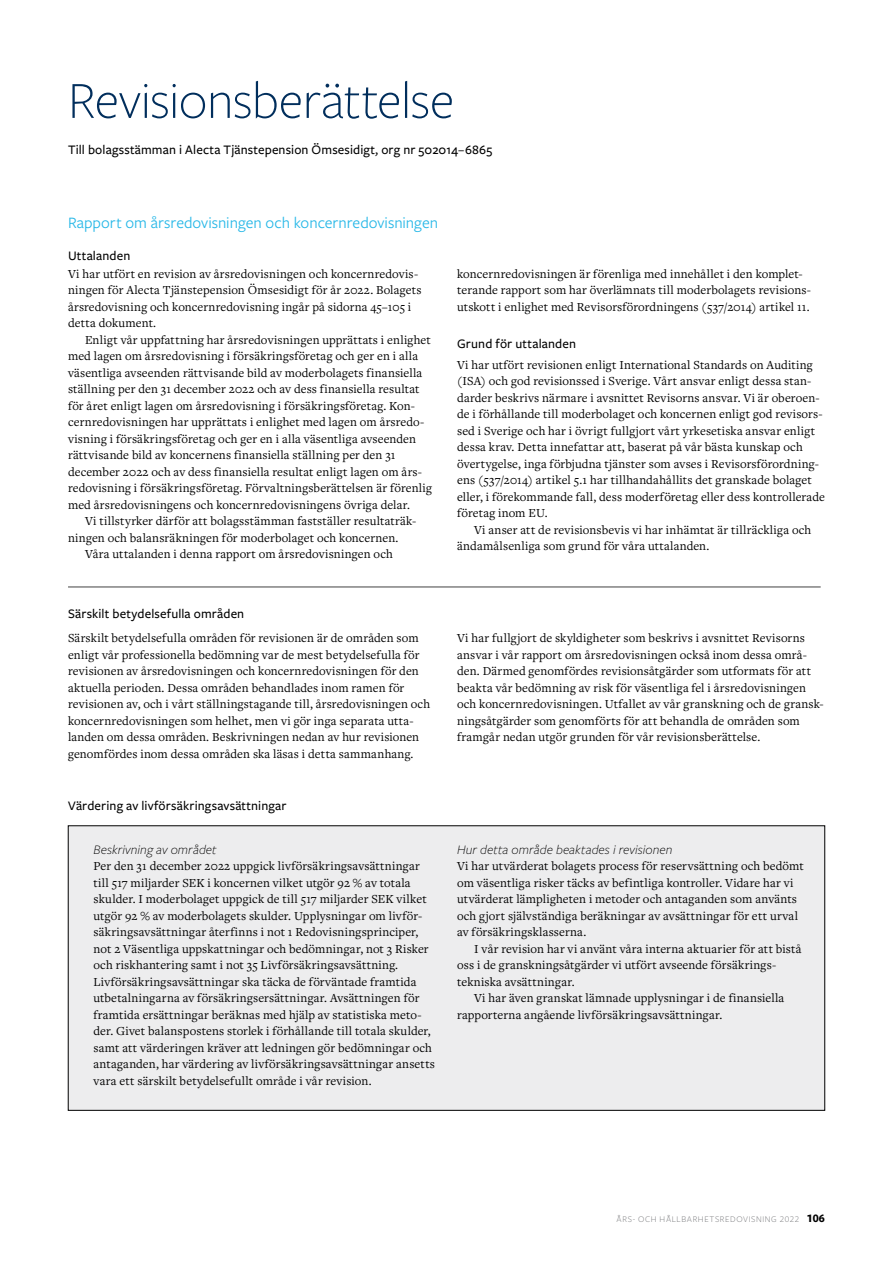
<style>
.page{position:relative;width:893px;height:1263px;background:#fff}
.page>*{position:absolute;margin:0;border:0;box-sizing:border-box;transform-origin:0 0}
.t1{font:300 54px "Freight Sans Pro";letter-spacing:-.015em;color:#012e5c}
.t2{font:16.5px "Freight Sans Pro";color:#25b7e7}
.t3{font:500 13.5px "Freight Sans Pro";letter-spacing:.01em;color:#000}
.t4{font:italic 300 13.5px "Freight Sans Pro";letter-spacing:.01em;color:#000}
.t5{font:12.75px/16.5px "Freight Text Pro";letter-spacing:.015em;color:#000}
.t6{font:300 9px "Freight Sans Pro";letter-spacing:.07em;color:#6d6e71}
.s1{font-weight:700;font-size:12px;color:#000}
</style>
<div class="page">
<div style="left:68px;top:826px;width:757px;height:284px;background:#ededee"></div>
<hr style="left:68px;top:587px;width:753px;height:1px;background:#000">
<h1 class="t1" style="left:68px;top:64px;width:388px">Revisionsberättelse</h1>
<p class="t3" style="left:68px;top:140px;width:426px">Till bolagsstämman i Alecta Tjänstepension Ömsesidigt, org nr 502014–6865</p>
<p class="t2" style="left:68px;top:212px;width:372px">Rapport om årsredovisningen och koncernredovisningen</p>
<p class="t3" style="left:68px;top:246px;width:64px">Uttalanden</p>
<p class="t5" style="left:68px;top:265px;width:355px">Vi har utfört en revision av årsredovisningen och koncernredovis&shy;ningen för Alecta Tjänstepension Ömsesidigt för år 2022. Bolagets årsredovisning och koncernredovisning ingår på sidorna 45–105 i detta dokument.</p>
<p class="t5" style="left:68px;top:331px;width:365px;text-indent:17px">Enligt vår uppfattning har årsredovisningen upprättats i enlighet med lagen om årsredovisning i försäkringsföretag och ger en i alla väsentliga avseenden rättvisande bild av moderbolagets finansiella ställning per den 31 december 2022 och av dess finansiella resultat för året enligt lagen om årsredovisning i försäkringsföretag. Kon&shy;cernredovisningen har upprättats i enlighet med lagen om årsredo&shy;visning i försäkringsföretag och ger en i alla väsentliga avseenden rättvisande bild av koncernens finansiella ställning per den 31 december 2022 och av dess finansiella resultat enligt lagen om års&shy;redovisning i försäkringsföretag. Förvaltningsberättelsen är förenlig med årsredovisningens och koncernredovisningens övriga delar.</p>
<p class="t5" style="left:85px;top:512px;width:333px">Vi tillstyrker därför att bolagsstämman fastställer resultaträk-</p>
<p class="t5" style="left:68px;top:529px;width:332px">ningen och balansräkningen för moderbolaget och koncernen.</p>
<p class="t5" style="left:85px;top:545px;width:309px">Våra uttalanden i denna rapport om årsredovisningen och</p>
<p class="t3" style="left:68px;top:605px;width:178px">Särskilt betydelsefulla områden</p>
<p class="t5" style="left:457px;top:265px;width:355px">koncernredovisningen är förenliga med innehållet i den komplet&shy;terande rapport som har överlämnats till moderbolagets revisions&shy;utskott i enlighet med Revisorsförordningens (537/2014) artikel 11.</p>
<p class="t3" style="left:457px;top:334px;width:120px">Grund för uttalanden</p>
<p class="t5" style="left:457px;top:356px;width:369px">Vi har utfört revisionen enligt International Standards on Auditing (ISA) och god revisionssed i Sverige. Vårt ansvar enligt dessa stan&shy;darder beskrivs närmare i avsnittet Revisorns ansvar. Vi är oberoen&shy;de i förhållande till moderbolaget och koncernen enligt god revisors&shy;sed i Sverige och har i övrigt fullgjort vårt yrkesetiska ansvar enligt dessa krav. Detta innefattar att, baserat på vår bästa kunskap och övertygelse, inga förbjudna tjänster som avses i Revisorsförordning&shy;ens (537/2014) artikel 5.1 har tillhandahållits det granskade bolaget eller, i förekommande fall, dess moderföretag eller dess kontrollerade företag inom EU.</p>
<p class="t5" style="left:457px;top:521px;width:356px;text-indent:17px">Vi anser att de revisionsbevis vi har inhämtat är tillräckliga och ändamålsenliga som grund för våra uttalanden.</p>
<p class="t5" style="left:68px;top:630px;width:364px">Särskilt betydelsefulla områden för revisionen är de områden som enligt vår professionella bedömning var de mest betydelsefulla för revisionen av årsredovisningen och koncernredovisningen för den aktuella perioden. Dessa områden behandlades inom ramen för revisionen av, och i vårt ställningstagande till, årsredovisningen och koncernredovisningen som helhet, men vi gör inga separata utta&shy;landen om dessa områden. Beskrivningen nedan av hur revisionen genomfördes inom dessa områden ska läsas i detta sammanhang.</p>
<p class="t5" style="left:457px;top:630px;width:368px">Vi har fullgjort de skyldigheter som beskrivs i avsnittet Revisorns ansvar i vår rapport om årsredovisningen också inom dessa områ&shy;den. Därmed genomfördes revisionsåtgärder som utformats för att beakta vår bedömning av risk för väsentliga fel i årsredovisningen och koncernredovisningen. Utfallet av vår granskning och de gransk&shy;ningsåtgärder som genomförts för att behandla de områden som framgår nedan utgör grunden för vår revisionsberättelse.</p>
<p class="t3" style="left:68px;top:796px;width:220px">Värdering av livförsäkringsavsättningar</p>
<p class="t4" style="left:94px;top:840px;width:125px">Beskrivning av området</p>
<p class="t5" style="left:94px;top:857px;width:343px">Per den 31 december 2022 uppgick livförsäkringsavsättningar till 517 miljarder SEK i koncernen vilket utgör 92 % av totala skulder. I moderbolaget uppgick de till 517 miljarder SEK vilket utgör 92 % av moderbolagets skulder. Upplysningar om livför&shy;säkringsavsättningar återfinns i not 1 Redovisningsprinciper, not 2 Väsentliga uppskattningar och bedömningar, not 3 Risker och riskhantering samt i not 35 Livförsäkringsavsättning.<br>Livförsäkringsavsättningar ska täcka de förväntade framtida utbetalningarna av försäkringsersättningar. Avsättningen för framtida ersättningar beräknas med hjälp av statistiska meto&shy;der. Givet balanspostens storlek i förhållande till totala skulder, samt att värderingen kräver att ledningen gör bedömningar och antaganden, har värdering av livförsäkringsavsättningar ansetts vara ett särskilt betydelsefullt område i vår revision.</p>
<p class="t4" style="left:457px;top:840px;width:217px">Hur detta område beaktades i revisionen</p>
<p class="t5" style="left:457px;top:857px;width:348px">Vi har utvärderat bolagets process för reservsättning och bedömt om väsentliga risker täcks av befintliga kontroller. Vidare har vi utvärderat lämpligheten i metoder och antaganden som använts och gjort självständiga beräkningar av avsättningar för ett urval av försäkringsklasserna.</p>
<p class="t5" style="left:457px;top:940px;width:346px;text-indent:17px">I vår revision har vi använt våra interna aktuarier för att bistå oss i de granskningsåtgärder vi utfört avseende försäkrings&shy;tekniska avsättningar.</p>
<p class="t5" style="left:457px;top:989px;width:329px;text-indent:17px">Vi har även granskat lämnade upplysningar i de finansiella rapporterna angående livförsäkringsavsättningar.</p>
<p class="t6" style="left:617px;top:1213px;width:210px">ÅRS- OCH HÅLLBARHETSREDOVISNING 2022 <span class="s1">106</span></p>
</div>
